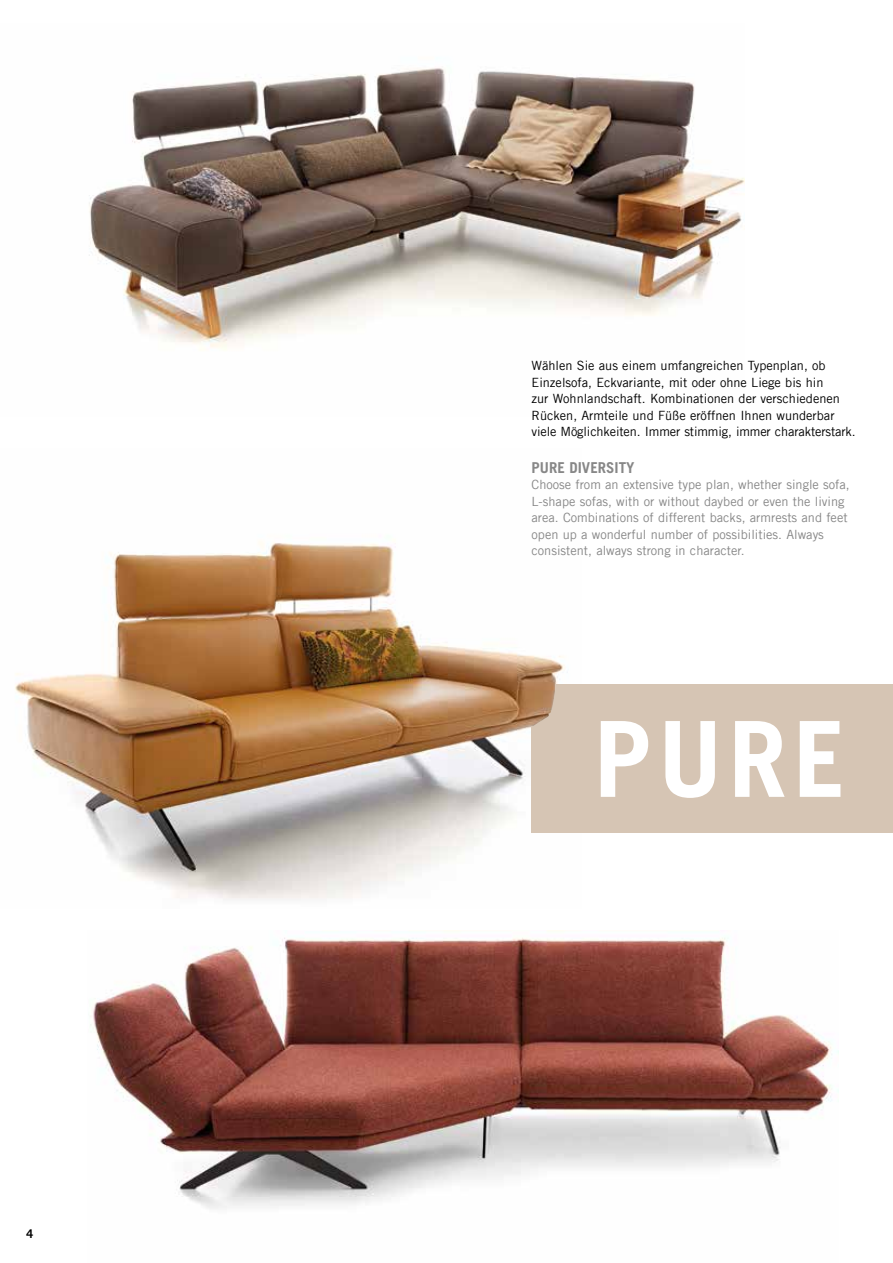
<style>
.page{position:relative;width:893px;height:1263px;background:#fff}
.page>*{position:absolute;margin:0;border:0;box-sizing:border-box;transform-origin:0 0}
.t1{font:700 105px "Trade Gothic LT";color:#fff}
.t2{font:700 15px "Trade Gothic LT";color:#878787}
.t3{font:12.75px/16.5px "Trade Gothic LT";color:#000}
.t4{font:12.75px/16.5px "Trade Gothic LT";color:#878787}
.t5{font:700 12px "Trade Gothic LT";color:#000}
</style>
<div class="page">
<img style="left:89px;top:68px;width:655px;height:282px">
<img style="left:15px;top:542px;width:550px;height:358px">
<img style="left:90px;top:937px;width:749px;height:272px">
<div style="left:531px;top:684px;width:362px;height:149px;background:#d6c5b4"></div>
<img style="left:16px;top:543px;width:404px;height:328px">
<p class="t5" style="left:26px;top:1226px;width:8px">4</p>
<p class="t3" style="left:531px;top:357px;width:326px">Wählen Sie aus einem umfangreichen Typenplan, ob Einzelsofa, Eckvariante, mit oder ohne Liege bis hin<br>zur Wohnlandschaft. Kombinationen der verschiedenen Rücken, Armteile und Füße eröffnen Ihnen wunderbar viele Möglichkeiten. Immer stimmig, immer charakterstark.</p>
<p class="t2" style="left:531px;top:458px;width:104px">PURE DIVERSITY</p>
<p class="t4" style="left:531px;top:476px;width:320px">Choose from an extensive type plan, whether single sofa, L-shape sofas, with or without daybed or even the living area. Combinations of different backs, armrests and feet open up a wonderful number of possibilities. Always consistent, always strong in character.</p>
<h1 class="t1" style="left:593px;top:695px;width:254px">PURE</h1>
</div>
